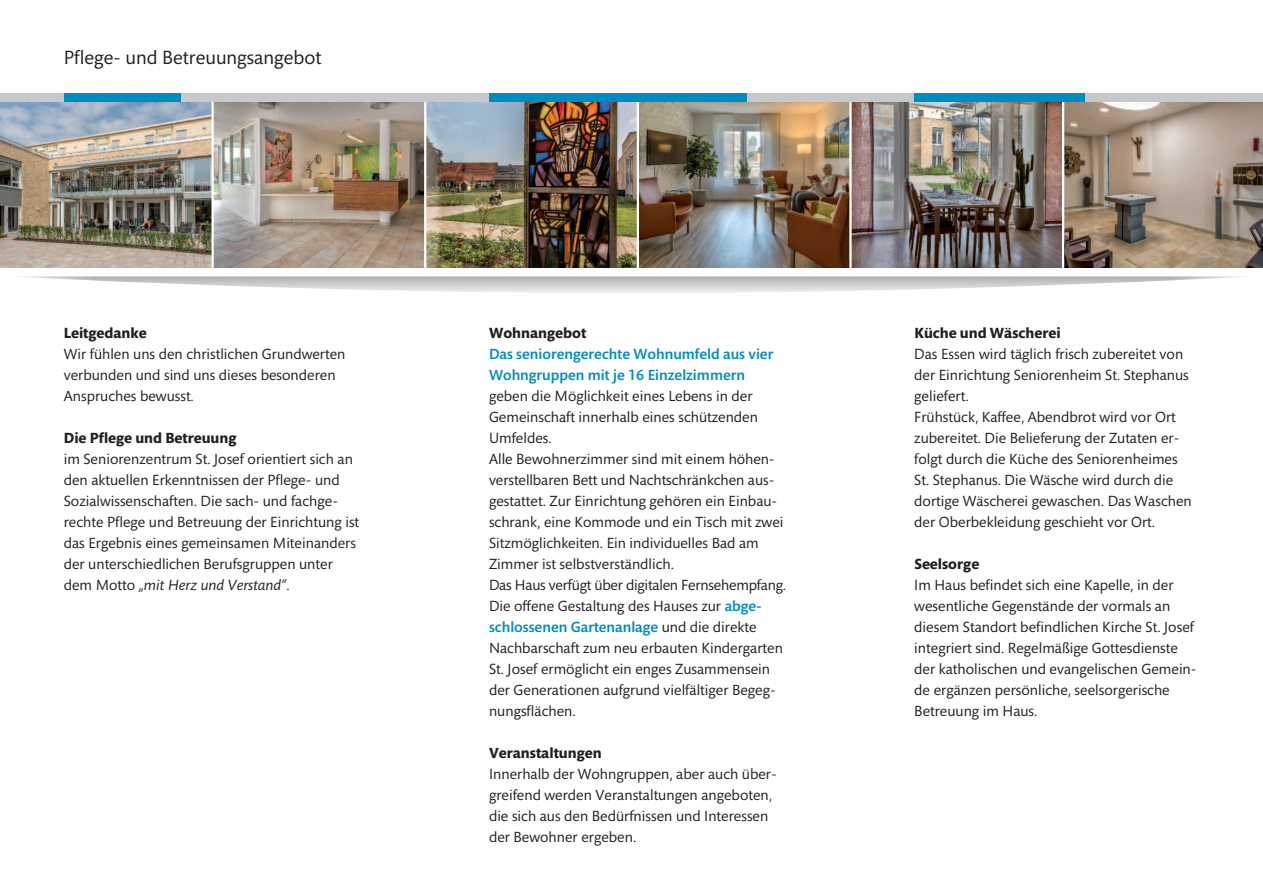
<style>
.page{position:relative;width:1263px;height:893px;background:#fff}
.page>*{position:absolute;margin:0;border:0;box-sizing:border-box;transform-origin:0 0}
.t1{font:19.5px "Mundo Sans Pro";color:#231f20}
.t2{font:15px/21px "Mundo Sans Pro";color:#231f20}
.t3{font:700 15px "Mundo Sans Pro";color:#231f20}
.t4{font:500 15px/21px "Mundo Sans Pro";color:#008bc0}
.s1{font-style:italic}
.s2{font-weight:500;color:#008bc0}
</style>
<div class="page">
<svg style="left:94px;top:276px;width:1075px;height:17px"></svg>
<svg style="left:18px;top:276px;width:76px;height:5px"></svg>
<svg style="left:1169px;top:276px;width:77px;height:5px"></svg>
<img style="left:0;top:102px;width:1263px;height:166px">
<hr style="left:211px;top:102px;width:3px;height:166px;background:#fff">
<hr style="left:424px;top:102px;width:2px;height:166px;background:#fff">
<hr style="left:637px;top:102px;width:2px;height:166px;background:#fff">
<hr style="left:849px;top:102px;width:3px;height:166px;background:#fff">
<hr style="left:1062px;top:102px;width:2px;height:166px;background:#fff">
<div style="left:0;top:94px;width:1263px;height:8px;background:#c7c8ca"></div>
<div style="left:64px;top:94px;width:117px;height:8px;background:#008bc0"></div>
<div style="left:489px;top:94px;width:257px;height:8px;background:#008bc0"></div>
<div style="left:914px;top:94px;width:170px;height:8px;background:#008bc0"></div>
<h1 class="t1" style="left:64px;top:50px;width:259px">Pflege- und Betreuungsangebot</h1>
<p class="t3" style="left:64px;top:328px;width:84px">Leitgedanke</p>
<p class="t2" style="left:64px;top:345px;width:283px">Wir fühlen uns den christlichen Grundwerten verbunden und sind uns dieses besonderen<br>Anspruches bewusst.</p>
<p class="t3" style="left:64px;top:433px;width:174px">Die Pflege und Betreuung</p>
<p class="t2" style="left:64px;top:450px;width:297px">im Seniorenzentrum St. Josef orientiert sich an den aktuellen Erkenntnissen der Pflege- und Sozialwissenschaften. Die sach- und fachge&shy;rechte Pflege und Betreuung der Einrichtung ist das Ergebnis eines gemeinsamen Miteinanders der unterschiedlichen Berufsgruppen unter dem Motto <span class="s1">„mit Herz und Verstand“</span>.</p>
<p class="t3" style="left:489px;top:328px;width:99px">Wohnangebot</p>
<p class="t4" style="left:489px;top:345px;width:286px">Das seniorengerechte Wohnumfeld aus vier<br>Wohngruppen mit je 16 Einzelzimmern</p>
<p class="t2" style="left:489px;top:387px;width:299px">geben die Möglichkeit eines Lebens in der Gemeinschaft innerhalb eines schützenden Umfeldes.<br>Alle Bewohnerzimmer sind mit einem höhen&shy;verstellbaren Bett und Nachtschränkchen aus&shy;gestattet. Zur Einrichtung gehören ein Einbau&shy;schrank, eine Kommode und ein Tisch mit zwei Sitzmöglichkeiten. Ein individuelles Bad am Zimmer ist selbstverständlich.<br>Das Haus verfügt über digitalen Fernsehempfang.<br>Die offene Gestaltung des Hauses zur <span class="s2">abge&shy;schlossenen Gartenanlage</span> und die direkte Nachbarschaft zum neu erbauten Kindergarten St. Josef ermöglicht ein enges Zusammensein der Generationen aufgrund vielfältiger Begeg&shy;nungsflächen.</p>
<p class="t3" style="left:489px;top:748px;width:114px">Veranstaltungen</p>
<p class="t2" style="left:489px;top:765px;width:289px">Innerhalb der Wohngruppen, aber auch über&shy;greifend werden Veranstaltungen angeboten, die sich aus den Bedürfnissen und Interessen der Bewohner ergeben.</p>
<p class="t3" style="left:914px;top:328px;width:148px">Küche und Wäscherei</p>
<p class="t2" style="left:914px;top:345px;width:279px">Das Essen wird täglich frisch zubereitet von der Einrichtung Seniorenheim St. Stephanus geliefert.<br>Frühstück, Kaffee, Abendbrot wird vor Ort zubereitet. Die Belieferung der Zutaten er&shy;folgt durch die Küche des Seniorenheimes St. Stephanus. Die Wäsche wird durch die dortige Wäscherei gewaschen. Das Waschen der Oberbekleidung geschieht vor Ort.</p>
<p class="t3" style="left:914px;top:559px;width:66px">Seelsorge</p>
<p class="t2" style="left:914px;top:576px;width:284px">Im Haus befindet sich eine Kapelle, in der wesentliche Gegenstände der vormals an diesem Standort befindlichen Kirche St. Josef integriert sind. Regelmäßige Gottesdienste der katholischen und evangelischen Gemein&shy;de ergänzen persönliche, seelsorgerische Betreuung im Haus.</p>
</div>
